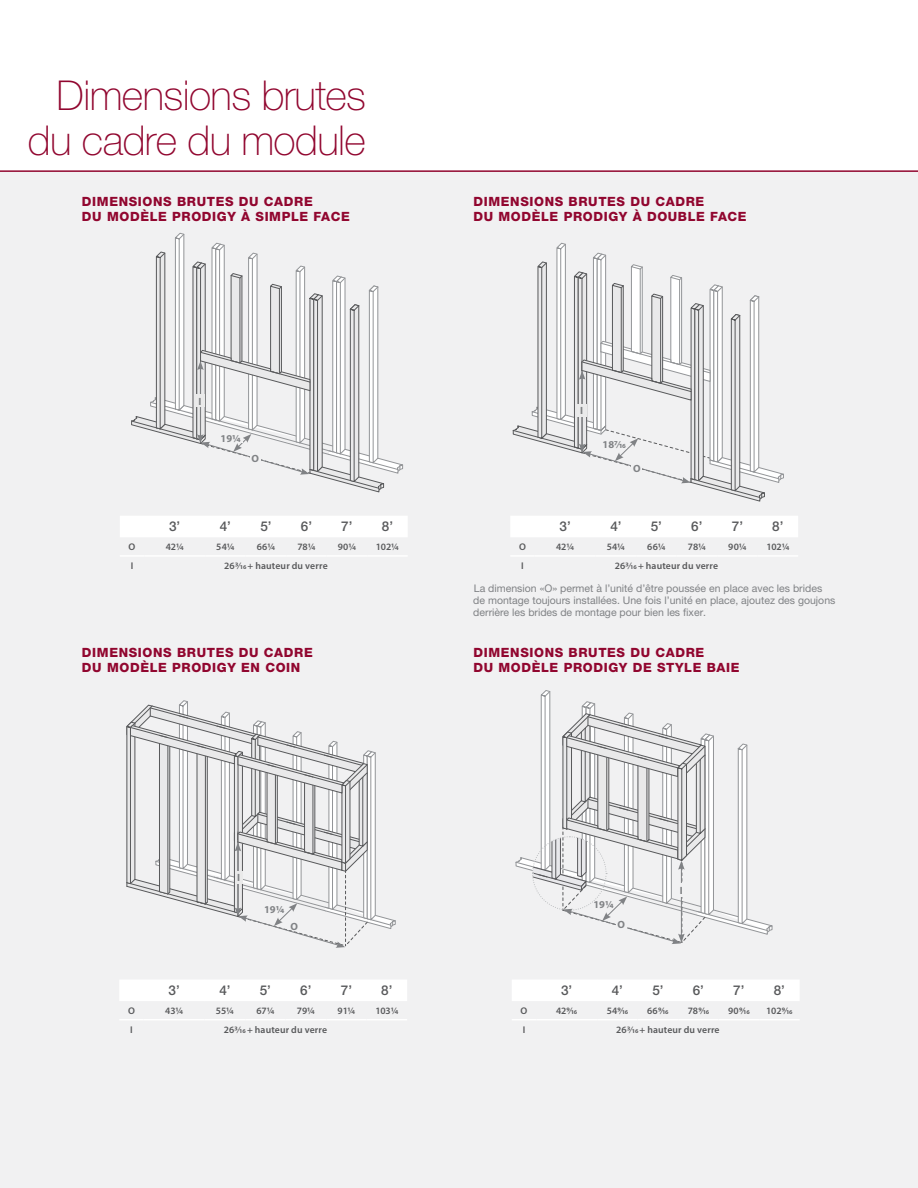
<style>
.page{position:relative;width:918px;height:1188px;background:#fff}
.page>*{position:absolute;margin:0;border:0;box-sizing:border-box;transform-origin:0 0}
.t1{font:100 41.25px/44.2px "Helvetica Neue LT Pro";letter-spacing:-.015em;color:#91062f;text-align:right}
.t2{font:500 13.5px "Helvetica Neue LT Pro";color:#58595b}
.t3{font:800 12.75px/15px "Helvetica Neue LT Pro";letter-spacing:.05em;color:#91062f}
.t4{font:10.5px/12px "Helvetica Neue LT Pro";color:#808285}
.t5{font:700 10.5px "Myriad Pro";color:#808285}
.t6{font:600 9.75px "Myriad Pro";letter-spacing:.015em;color:#58595b}
</style>
<div class="page">
<div style="left:0;top:172px;width:918px;height:1016px;background:#f1f1f2"></div>
<div style="left:120px;top:516px;width:287px;height:21px;background:#fff"></div>
<hr style="left:120px;top:555px;width:24px;height:2px;background:#fff">
<hr style="left:144px;top:555px;width:61px;height:2px;background:#fff">
<hr style="left:205px;top:555px;width:41px;height:2px;background:#fff">
<hr style="left:246px;top:555px;width:40px;height:2px;background:#fff">
<hr style="left:286px;top:555px;width:41px;height:2px;background:#fff">
<hr style="left:327px;top:555px;width:40px;height:2px;background:#fff">
<hr style="left:367px;top:555px;width:41px;height:2px;background:#fff">
<div style="left:511px;top:516px;width:287px;height:21px;background:#fff"></div>
<hr style="left:510px;top:555px;width:25px;height:2px;background:#fff">
<hr style="left:535px;top:555px;width:61px;height:2px;background:#fff">
<hr style="left:596px;top:555px;width:40px;height:2px;background:#fff">
<hr style="left:636px;top:555px;width:41px;height:2px;background:#fff">
<hr style="left:677px;top:555px;width:40px;height:2px;background:#fff">
<hr style="left:717px;top:555px;width:41px;height:2px;background:#fff">
<hr style="left:758px;top:555px;width:40px;height:2px;background:#fff">
<div style="left:512px;top:980px;width:287px;height:21px;background:#fff"></div>
<svg style="left:512px;top:1019px;width:24px;height:1px"></svg>
<hr style="left:536px;top:1019px;width:61px;height:1px;background:#fff">
<hr style="left:597px;top:1019px;width:41px;height:1px;background:#fff">
<hr style="left:638px;top:1019px;width:40px;height:1px;background:#fff">
<hr style="left:678px;top:1019px;width:41px;height:1px;background:#fff">
<hr style="left:719px;top:1019px;width:40px;height:1px;background:#fff">
<hr style="left:759px;top:1019px;width:41px;height:1px;background:#fff">
<div style="left:120px;top:980px;width:287px;height:21px;background:#fff"></div>
<svg style="left:120px;top:1019px;width:24px;height:1px"></svg>
<hr style="left:144px;top:1019px;width:61px;height:1px;background:#fff">
<hr style="left:205px;top:1019px;width:40px;height:1px;background:#fff">
<hr style="left:245px;top:1019px;width:41px;height:1px;background:#fff">
<hr style="left:286px;top:1019px;width:40px;height:1px;background:#fff">
<hr style="left:326px;top:1019px;width:41px;height:1px;background:#fff">
<hr style="left:367px;top:1019px;width:40px;height:1px;background:#fff">
<hr style="left:0;top:170px;width:918px;height:2px;background:#91062f">
<svg style="left:126px;top:700px;width:270px;height:248px"></svg>
<div style="left:235px;top:871px;width:7px;height:13px;background:#eaeaea"></div>
<svg style="left:131px;top:233px;width:273px;height:260px"></svg>
<div style="left:219px;top:433px;width:24px;height:10px;background:#f1f1f2"></div>
<div style="left:250px;top:453px;width:11px;height:11px;background:#f1f1f2"></div>
<div style="left:195px;top:394px;width:10px;height:13px;background:#eaeaea"></div>
<svg style="left:515px;top:690px;width:258px;height:254px"></svg>
<div style="left:616px;top:919px;width:11px;height:10px;background:#f1f1f2"></div>
<div style="left:677px;top:883px;width:8px;height:14px;background:#f1f1f2"></div>
<svg style="left:513px;top:243px;width:271px;height:259px"></svg>
<div style="left:602px;top:440px;width:24px;height:9px;background:#f1f1f2"></div>
<div style="left:632px;top:463px;width:10px;height:10px;background:#f1f1f2"></div>
<div style="left:577px;top:404px;width:9px;height:12px;background:#eaeaea"></div>
<h1 class="t1" style="left:28px;top:74px;width:340px">Dimensions brutes du cadre du module</h1>
<h3 class="t3" style="left:82px;top:194px;width:270px">DIMENSIONS BRUTES DU CADRE<br>DU MODÈLE PRODIGY À SIMPLE FACE</h3>
<h3 class="t3" style="left:473px;top:194px;width:275px">DIMENSIONS BRUTES DU CADRE<br>DU MODÈLE PRODIGY À DOUBLE FACE</h3>
<p class="t5" style="left:198px;top:394px;width:4px">I</p>
<p class="t5" style="left:221px;top:431px;width:21px">19¼</p>
<p class="t5" style="left:252px;top:452px;width:9px">O</p>
<h2 class="t2" style="left:169px;top:518px;width:13px">3’</h2>
<h2 class="t2" style="left:220px;top:518px;width:13px">4’</h2>
<h2 class="t2" style="left:260px;top:518px;width:13px">5’</h2>
<h2 class="t2" style="left:301px;top:518px;width:13px">6’</h2>
<h2 class="t2" style="left:341px;top:518px;width:13px">7’</h2>
<h2 class="t2" style="left:382px;top:518px;width:13px">8’</h2>
<p class="t6" style="left:129px;top:540px;width:8px">O</p>
<p class="t6" style="left:166px;top:540px;width:20px">421/4</p>
<p class="t6" style="left:216px;top:540px;width:20px">541/4</p>
<p class="t6" style="left:257px;top:540px;width:20px">661/4</p>
<p class="t6" style="left:297px;top:540px;width:20px">781/4</p>
<p class="t6" style="left:338px;top:540px;width:20px">901/4</p>
<p class="t6" style="left:376px;top:540px;width:25px">1021/4</p>
<p class="t6" style="left:131px;top:560px;width:4px">I</p>
<p class="t6" style="left:224px;top:560px;width:105px">263/16 + hauteur du verre</p>
<p class="t5" style="left:580px;top:404px;width:4px">I</p>
<p class="t5" style="left:603px;top:438px;width:25px">187/16</p>
<p class="t5" style="left:633px;top:461px;width:9px">O</p>
<h2 class="t2" style="left:560px;top:518px;width:13px">3’</h2>
<h2 class="t2" style="left:610px;top:518px;width:13px">4’</h2>
<h2 class="t2" style="left:651px;top:518px;width:13px">5’</h2>
<h2 class="t2" style="left:691px;top:518px;width:13px">6’</h2>
<h2 class="t2" style="left:732px;top:518px;width:13px">7’</h2>
<h2 class="t2" style="left:772px;top:518px;width:13px">8’</h2>
<p class="t6" style="left:519px;top:540px;width:8px">O</p>
<p class="t6" style="left:556px;top:540px;width:20px">421/4</p>
<p class="t6" style="left:607px;top:540px;width:20px">541/4</p>
<p class="t6" style="left:647px;top:540px;width:20px">661/4</p>
<p class="t6" style="left:688px;top:540px;width:20px">781/4</p>
<p class="t6" style="left:728px;top:540px;width:20px">901/4</p>
<p class="t6" style="left:766px;top:540px;width:25px">1021/4</p>
<p class="t6" style="left:521px;top:560px;width:4px">I</p>
<p class="t6" style="left:615px;top:560px;width:105px">263/16 + hauteur du verre</p>
<p class="t4" style="left:473px;top:582px;width:364px">La dimension «O» permet à l’unité d’être poussée en place avec les brides de montage toujours installées. Une fois l’unité en place, ajoutez des goujons derrière les brides de montage pour bien les fixer.</p>
<h3 class="t3" style="left:82px;top:645px;width:232px">DIMENSIONS BRUTES DU CADRE<br>DU MODÈLE PRODIGY EN COIN</h3>
<h3 class="t3" style="left:473px;top:645px;width:268px">DIMENSIONS BRUTES DU CADRE<br>DU MODÈLE PRODIGY DE STYLE BAIE</h3>
<p class="t5" style="left:237px;top:871px;width:4px">I</p>
<p class="t5" style="left:680px;top:883px;width:4px">I</p>
<p class="t5" style="left:264px;top:903px;width:22px">191/4</p>
<p class="t5" style="left:593px;top:898px;width:21px">19¼</p>
<p class="t5" style="left:290px;top:919px;width:9px">O</p>
<p class="t5" style="left:618px;top:918px;width:9px">O</p>
<h2 class="t2" style="left:169px;top:982px;width:13px">3’</h2>
<h2 class="t2" style="left:219px;top:982px;width:13px">4’</h2>
<h2 class="t2" style="left:260px;top:982px;width:13px">5’</h2>
<h2 class="t2" style="left:300px;top:982px;width:13px">6’</h2>
<h2 class="t2" style="left:341px;top:982px;width:13px">7’</h2>
<h2 class="t2" style="left:381px;top:982px;width:13px">8’</h2>
<h2 class="t2" style="left:561px;top:982px;width:13px">3’</h2>
<h2 class="t2" style="left:612px;top:982px;width:13px">4’</h2>
<h2 class="t2" style="left:652px;top:982px;width:13px">5’</h2>
<h2 class="t2" style="left:693px;top:982px;width:13px">6’</h2>
<h2 class="t2" style="left:733px;top:982px;width:13px">7’</h2>
<h2 class="t2" style="left:774px;top:982px;width:13px">8’</h2>
<p class="t6" style="left:128px;top:1004px;width:8px">O</p>
<p class="t6" style="left:165px;top:1004px;width:20px">431/4</p>
<p class="t6" style="left:216px;top:1004px;width:20px">551/4</p>
<p class="t6" style="left:256px;top:1004px;width:20px">671/4</p>
<p class="t6" style="left:297px;top:1004px;width:20px">791/4</p>
<p class="t6" style="left:338px;top:1004px;width:19px">911/4</p>
<p class="t6" style="left:375px;top:1004px;width:25px">1031/4</p>
<p class="t6" style="left:130px;top:1024px;width:4px">I</p>
<p class="t6" style="left:224px;top:1024px;width:105px">263/16 + hauteur du verre</p>
<p class="t6" style="left:521px;top:1004px;width:8px">O</p>
<p class="t6" style="left:556px;top:1004px;width:23px">429/16</p>
<p class="t6" style="left:607px;top:1004px;width:23px">549/16</p>
<p class="t6" style="left:647px;top:1004px;width:23px">669/16</p>
<p class="t6" style="left:688px;top:1004px;width:23px">789/16</p>
<p class="t6" style="left:728px;top:1004px;width:23px">909/16</p>
<p class="t6" style="left:766px;top:1004px;width:28px">1029/16</p>
<p class="t6" style="left:523px;top:1024px;width:4px">I</p>
<p class="t6" style="left:616px;top:1024px;width:105px">263/16 + hauteur du verre</p>
</div>
